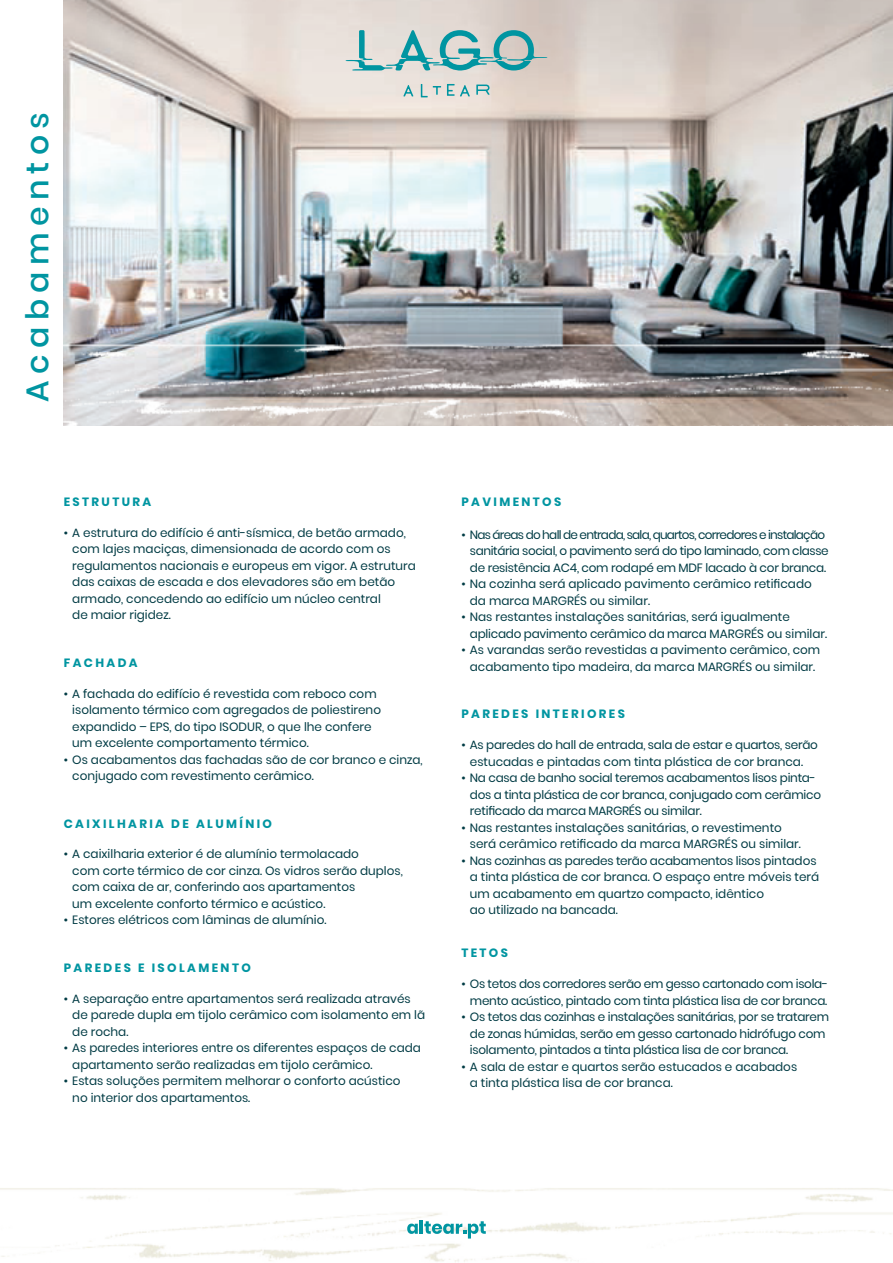
<style>
.page{position:relative;width:893px;height:1263px;background:#fff}
.page>*{position:absolute;margin:0;border:0;box-sizing:border-box;transform-origin:0 0}
.t1{font:500 31.5px "Poppins";letter-spacing:.2em;color:#0095a1}
.t2{font:12px/16.5px "Poppins";color:#003b44}
.t3{font:12px/16.5px "Poppins";letter-spacing:-.02em;color:#003b44}
.t4{font:12px/16.5px "Poppins";letter-spacing:-.03em;color:#003b44}
.t5{font:700 12px "Poppins";letter-spacing:.2em;color:#0095a1}
</style>
<div class="page">
<img style="left:0;top:0;width:893px;height:1262px">
<img style="left:64px;top:0;width:829px;height:322px">
<img style="left:0;top:322px;width:893px;height:645px">
<svg style="left:403px;top:85px;width:10px;height:11px"></svg>
<svg style="left:476px;top:85px;width:14px;height:10px"></svg>
<svg style="left:447px;top:84px;width:23px;height:12px"></svg>
<svg style="left:421px;top:84px;width:20px;height:13px"></svg>
<svg style="left:346px;top:30px;width:201px;height:41px"></svg>
<svg style="left:407px;top:1223px;width:11px;height:11px"></svg>
<hr style="left:420px;top:1220px;width:3px;height:14px;background:#0095a1">
<svg style="left:424px;top:1221px;width:62px;height:17px"></svg>
<h1 class="t1" style="left:19px;top:402px;width:291px;rotate:-90deg">Acabamentos</h1>
<p class="t5" style="left:64px;top:495px;width:89px">ESTRUTURA</p>
<p class="t2" style="left:72px;top:524px;width:345px;text-indent:-9px">• A estrutura do edifício é anti-sísmica, de betão armado, com lajes maciças, dimensionada de acordo com os regulamentos nacionais e europeus em vigor. A estrutura das caixas de escada e dos elevadores são em betão armado, concedendo ao edifício um núcleo central<br>de maior rigidez.</p>
<p class="t5" style="left:64px;top:655px;width:75px">FACHADA</p>
<p class="t2" style="left:72px;top:685px;width:310px;text-indent:-9px">• A fachada do edifício é revestida com reboco com isolamento térmico com agregados de poliestireno expandido – EPS, do tipo ISODUR, o que lhe confere um excelente comportamento térmico.</p>
<p class="t2" style="left:72px;top:751px;width:352px;text-indent:-9px">• Os acabamentos das fachadas são de cor branco e cinza, conjugado com revestimento cerâmico.</p>
<p class="t5" style="left:64px;top:816px;width:210px">CAIXILHARIA DE ALUMÍNIO</p>
<p class="t2" style="left:72px;top:846px;width:332px;text-indent:-9px">• A caixilharia exterior é de alumínio termolacado<br>com corte térmico de cor cinza. Os vidros serão duplos, com caixa de ar, conferindo aos apartamentos<br>um excelente conforto térmico e acústico.</p>
<p class="t2" style="left:64px;top:912px;width:264px">• Estores elétricos com lâminas de alumínio.</p>
<p class="t5" style="left:64px;top:961px;width:189px">PAREDES E ISOLAMENTO</p>
<p class="t2" style="left:72px;top:990px;width:354px;text-indent:-9px">• A separação entre apartamentos será realizada através de parede dupla em tijolo cerâmico com isolamento em lã de rocha.</p>
<p class="t2" style="left:72px;top:1040px;width:350px;text-indent:-9px">• As paredes interiores entre os diferentes espaços de cada apartamento serão realizadas em tijolo cerâmico.</p>
<p class="t2" style="left:72px;top:1073px;width:330px;text-indent:-9px">• Estas soluções permitem melhorar o conforto acústico no interior dos apartamentos.</p>
<p class="t5" style="left:461px;top:495px;width:101px">PAVIMENTOS</p>
<p class="t4" style="left:470px;top:526px;width:360px;text-indent:-9px">• Nas áreas do hall de entrada, sala, quartos, corredores e instalação sanitária social, o pavimento será do tipo laminado, com classe de resistência AC4, com rodapé em MDF lacado à cor branca.</p>
<p class="t2" style="left:470px;top:576px;width:343px;text-indent:-9px">• Na cozinha será aplicado pavimento cerâmico retificado da marca MARGRÉS ou similar.</p>
<p class="t2" style="left:470px;top:609px;width:359px;text-indent:-9px">• Nas restantes instalações sanitárias, será igualmente aplicado pavimento cerâmico da marca MARGRÉS ou similar.</p>
<p class="t2" style="left:461px;top:642px;width:360px;text-align:center">• As varandas serão revestidas a pavimento cerâmico, com acabamento tipo madeira, da marca MARGRÉS ou similar.</p>
<p class="t5" style="left:461px;top:707px;width:165px">PAREDES INTERIORES</p>
<p class="t2" style="left:461px;top:737px;width:358px;text-align:center">• As paredes do hall de entrada, sala de estar e quartos, serão estucadas e pintadas com tinta plástica de cor branca.</p>
<p class="t3" style="left:470px;top:770px;width:353px;text-indent:-9px">• Na casa de banho social teremos acabamentos lisos pinta&shy;dos a tinta plástica de cor branca, conjugado com cerâmico retificado da marca MARGRÉS ou similar.</p>
<p class="t2" style="left:470px;top:819px;width:333px;text-indent:-9px">• Nas restantes instalações sanitárias, o revestimento será cerâmico retificado da marca MARGRÉS ou similar.</p>
<p class="t2" style="left:470px;top:852px;width:351px;text-indent:-9px">• Nas cozinhas as paredes terão acabamentos lisos pintados a tinta plástica de cor branca. O espaço entre móveis terá um acabamento em quartzo compacto, idêntico<br>ao utilizado na bancada.</p>
<p class="t5" style="left:461px;top:946px;width:48px">TETOS</p>
<p class="t3" style="left:461px;top:976px;width:368px;text-align:right">• Os tetos dos corredores serão em gesso cartonado com isola&shy;mento acústico, pintado com tinta plástica lisa de cor branca.</p>
<p class="t3" style="left:470px;top:1009px;width:361px;text-indent:-9px">• Os tetos das cozinhas e instalações sanitárias, por se tratarem de zonas húmidas, serão em gesso cartonado hidrófugo com isolamento, pintados a tinta plástica lisa de cor branca.</p>
<p class="t2" style="left:470px;top:1058px;width:329px;text-indent:-9px">• A sala de estar e quartos serão estucados e acabados a tinta plástica lisa de cor branca.</p>
</div>
